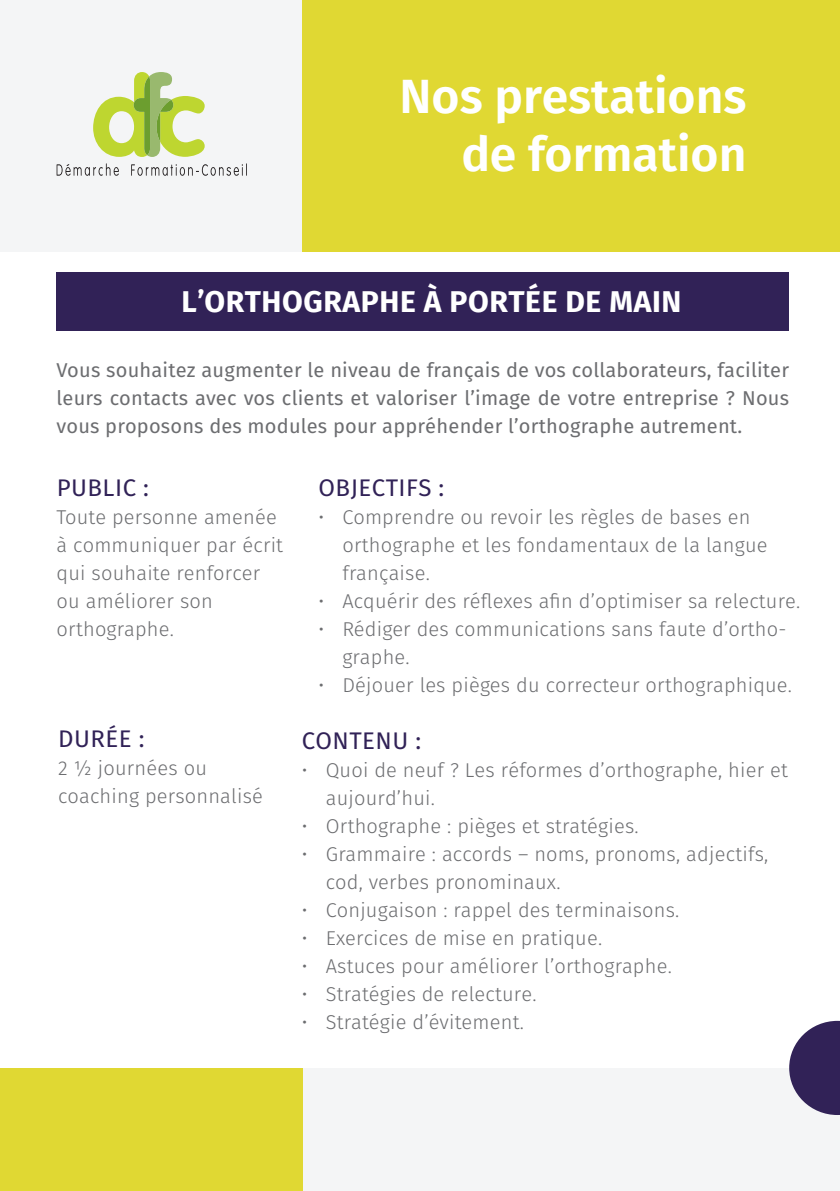
<style>
.page{position:relative;width:840px;height:1191px;background:#fff}
.page>*{position:absolute;margin:0;border:0;box-sizing:border-box;transform-origin:0 0}
.t1{font:600 48px/57.6px "Fira Sans";color:#fff;text-align:right}
.t2{font:700 30px "Fira Sans";letter-spacing:.02em;color:#fff}
.t3{font:24px "Fira Sans";letter-spacing:.02em;color:#312257}
.t4{font:300 20px/28px "Fira Sans";letter-spacing:.01em;color:#6c6d70}
.t5{font:20px/28px "Fira Sans";letter-spacing:.01em;color:#6c6d70;text-align:justify}
</style>
<div class="page">
<div style="left:302px;top:0;width:537px;height:252px;background:#e0d833"></div>
<div style="left:0;top:1068px;width:303px;height:123px;background:#e0d833"></div>
<div style="left:0;top:0;width:301px;height:252px;background:#f4f5f6"></div>
<div style="left:303px;top:1068px;width:536px;height:123px;background:#f4f5f6"></div>
<svg style="left:789px;top:1020px;width:50px;height:95px"></svg>
<svg style="left:93px;top:72px;width:111px;height:85px"></svg>
<svg style="left:57px;top:163px;width:62px;height:13px"></svg>
<svg style="left:131px;top:163px;width:116px;height:13px"></svg>
<div style="left:57px;top:272px;width:731px;height:58px;background:#312257"></div>
<h1 class="t1" style="left:399px;top:68px;width:348px">Nos prestations de formation</h1>
<h2 class="t2" style="left:181px;top:281px;width:501px">L’ORTHOGRAPHE À PORTÉE DE MAIN</h2>
<p class="t5" style="left:57px;top:355px;width:733px">Vous souhaitez augmenter le niveau de français de vos collaborateurs, faciliter leurs contacts avec vos clients et valoriser l’image de votre entreprise ? Nous vous proposons des modules pour appréhender l’orthographe autrement.</p>
<p class="t3" style="left:57px;top:471px;width:94px">PUBLIC :</p>
<p class="t4" style="left:57px;top:503px;width:228px">Toute personne amenée à communiquer par écrit qui souhaite renforcer ou améliorer son orthographe.</p>
<p class="t3" style="left:58px;top:721px;width:88px">DURÉE :</p>
<p class="t4" style="left:58px;top:753px;width:206px">2 ½ journées ou coaching personnalisé</p>
<p class="t3" style="left:318px;top:471px;width:127px">OBJECTIFS :</p>
<p class="t4" style="left:342px;top:503px;width:426px;text-indent:-24px">• Comprendre ou revoir les règles de bases en orthographe et les fondamentaux de la langue française.</p>
<p class="t4" style="left:318px;top:587px;width:487px">• Acquérir des réflexes afin d’optimiser sa relecture.</p>
<p class="t4" style="left:342px;top:615px;width:445px;text-indent:-24px">• Rédiger des communications sans faute d’ortho&shy;graphe.</p>
<p class="t4" style="left:318px;top:671px;width:479px">• Déjouer les pièges du correcteur orthographique.</p>
<p class="t3" style="left:302px;top:723px;width:121px">CONTENU :</p>
<p class="t4" style="left:325px;top:755px;width:463px;text-indent:-24px">• Quoi de neuf ? Les réformes d’orthographe, hier et aujourd’hui.</p>
<p class="t4" style="left:301px;top:811px;width:342px">• Orthographe : pièges et stratégies.</p>
<p class="t4" style="left:325px;top:839px;width:444px;text-indent:-24px">• Grammaire : accords – noms, pronoms, adjectifs, cod, verbes pronominaux.</p>
<p class="t4" style="left:301px;top:895px;width:383px">• Conjugaison : rappel des terminaisons.</p>
<p class="t4" style="left:301px;top:923px;width:305px">• Exercices de mise en pratique.</p>
<p class="t4" style="left:301px;top:951px;width:375px">• Astuces pour améliorer l’orthographe.</p>
<p class="t4" style="left:301px;top:979px;width:240px">• Stratégies de relecture.</p>
<p class="t4" style="left:301px;top:1007px;width:227px">• Stratégie d’évitement.</p>
</div>
